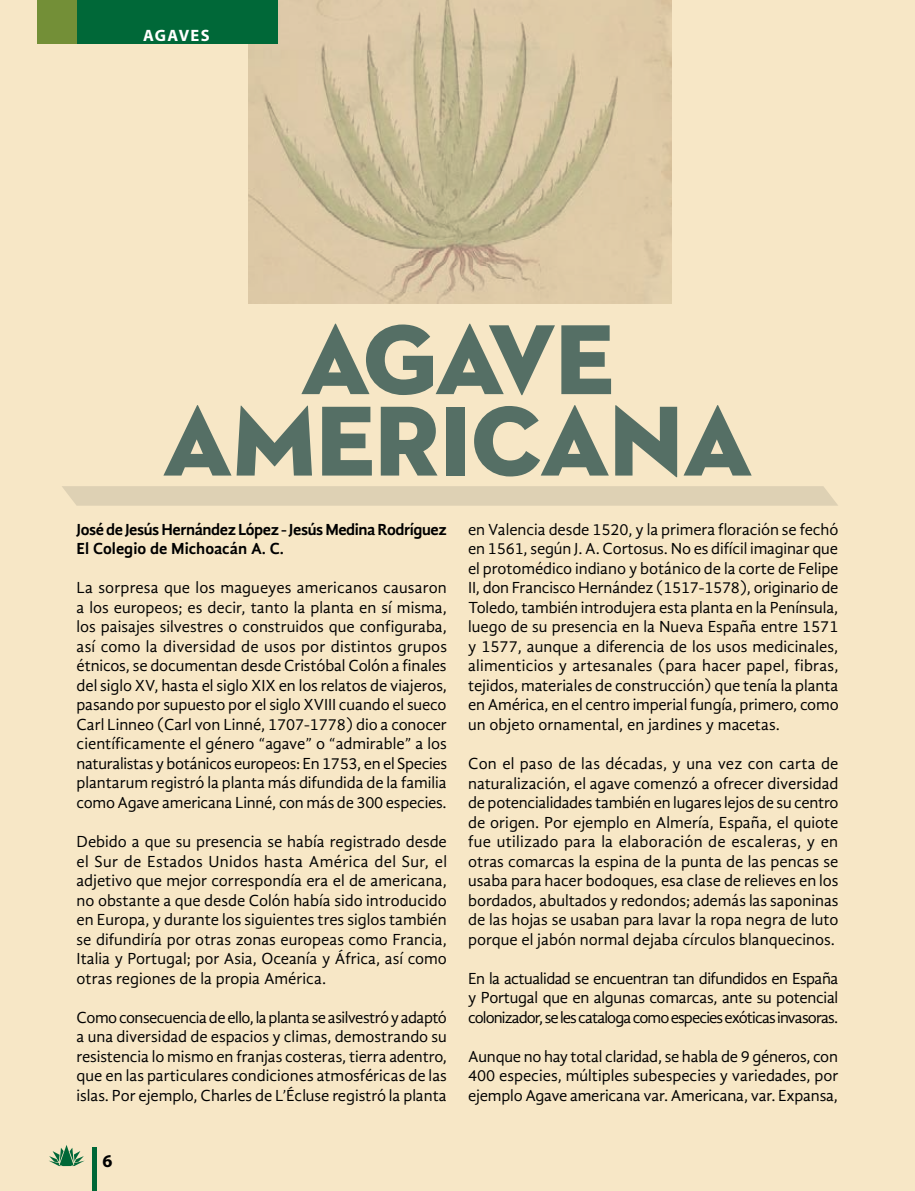
<style>
.page{position:relative;width:915px;height:1191px;background:#fff}
.page>*{position:absolute;margin:0;border:0;box-sizing:border-box;transform-origin:0 0}
.t1{font:101.1px/81.4px "Neutraface 2 Display Titling";color:#556f65;text-align:center}
.t2{font:700 18px "Myriad Pro";color:#000}
.t3{font:16.5px/19.5px "Gandhi Sans";letter-spacing:-.005em;color:#000;text-align:justify}
.t4{font:700 16.5px/19.5px "Gandhi Sans";letter-spacing:-.025em;color:#000}
.t5{font:700 16.5px "Myriad Pro";letter-spacing:.08em;color:#fff}
</style>
<div class="page">
<div style="left:0;top:0;width:914px;height:1191px;background:#f7e7c6"></div>
<img style="left:248px;top:0;width:423px;height:304px">
<div style="left:77px;top:0;width:200px;height:44px;background:#006838"></div>
<div style="left:37px;top:0;width:40px;height:44px;background:#738f37"></div>
<div style="left:92px;top:1147px;width:5px;height:44px;background:#006838"></div>
<svg style="left:49px;top:1145px;width:36px;height:21px"></svg>
<div style="left:62px;top:486px;width:776px;height:20px;background:#ded1b4"></div>
<p class="t5" style="left:143px;top:24px;width:68px">AGAVES</p>
<h1 class="t1" style="left:163px;top:319px;width:590px">AGAVE<br>AMERICANA</h1>
<p class="t4" style="left:77px;top:519px;width:371px">José de Jesús Hernández López - Jesús Medina Rodríguez<br>El Colegio de Michoacán A. C.</p>
<p class="t3" style="left:77px;top:578px;width:372px">La sorpresa que los magueyes americanos causaron a los europeos; es decir, tanto la planta en sí misma, los paisajes silvestres o construidos que configuraba, así como la diversidad de usos por distintos grupos étnicos, se documentan desde Cristóbal Colón a finales del siglo XV, hasta el siglo XIX en los relatos de viajeros, pasando por supuesto por el siglo XVIII cuando el sueco Carl Linneo (Carl von Linné, 1707-1778) dio a conocer científicamente el género “agave” o “admirable” a los naturalistas y botánicos europeos: En 1753, en el Species plantarum registró la planta más difundida de la familia como Agave americana Linné, con más de 300 especies.</p>
<p class="t3" style="left:77px;top:831px;width:372px">Debido a que su presencia se había registrado desde el Sur de Estados Unidos hasta América del Sur, el adjetivo que mejor correspondía era el de americana, no obstante a que desde Colón había sido introducido en Europa, y durante los siguientes tres siglos también se difundiría por otras zonas europeas como Francia, Italia y Portugal; por Asia, Oceanía y África, así como otras regiones de la propia América.</p>
<p class="t3" style="left:77px;top:1007px;width:372px">Como consecuencia de ello, la planta se asilvestró y adaptó a una diversidad de espacios y climas, demostrando su resistencia lo mismo en franjas costeras, tierra adentro, que en las particulares condiciones atmosféricas de las islas. Por ejemplo, Charles de L’Écluse registró la planta</p>
<p class="t2" style="left:102px;top:1148px;width:11px">6</p>
<p class="t3" style="left:468px;top:519px;width:372px">en Valencia desde 1520, y la primera floración se fechó en 1561, según J. A. Cortosus. No es difícil imaginar que el protomédico indiano y botánico de la corte de Felipe II, don Francisco Hernández (1517-1578), originario de Toledo, también introdujera esta planta en la Península, luego de su presencia en la Nueva España entre 1571 y 1577, aunque a diferencia de los usos medicinales, alimenticios y artesanales (para hacer papel, fibras, tejidos, materiales de construcción) que tenía la planta en América, en el centro imperial fungía, primero, como un objeto ornamental, en jardines y macetas.</p>
<p class="t3" style="left:468px;top:753px;width:372px">Con el paso de las décadas, y una vez con carta de naturalización, el agave comenzó a ofrecer diversidad de potencialidades también en lugares lejos de su centro de origen. Por ejemplo en Almería, España, el quiote fue utilizado para la elaboración de escaleras, y en otras comarcas la espina de la punta de las pencas se usaba para hacer bodoques, esa clase de relieves en los bordados, abultados y redondos; además las saponinas de las hojas se usaban para lavar la ropa negra de luto porque el jabón normal dejaba círculos blanquecinos.</p>
<p class="t3" style="left:468px;top:968px;width:371px">En la actualidad se encuentran tan difundidos en España y Portugal que en algunas comarcas, ante su potencial colonizador, se les cataloga como especies exóticas invasoras.</p>
<p class="t3" style="left:468px;top:1046px;width:371px">Aunque no hay total claridad, se habla de 9 géneros, con 400 especies, múltiples subespecies y variedades, por ejemplo Agave americana var. Americana, var. Expansa,</p>
</div>
